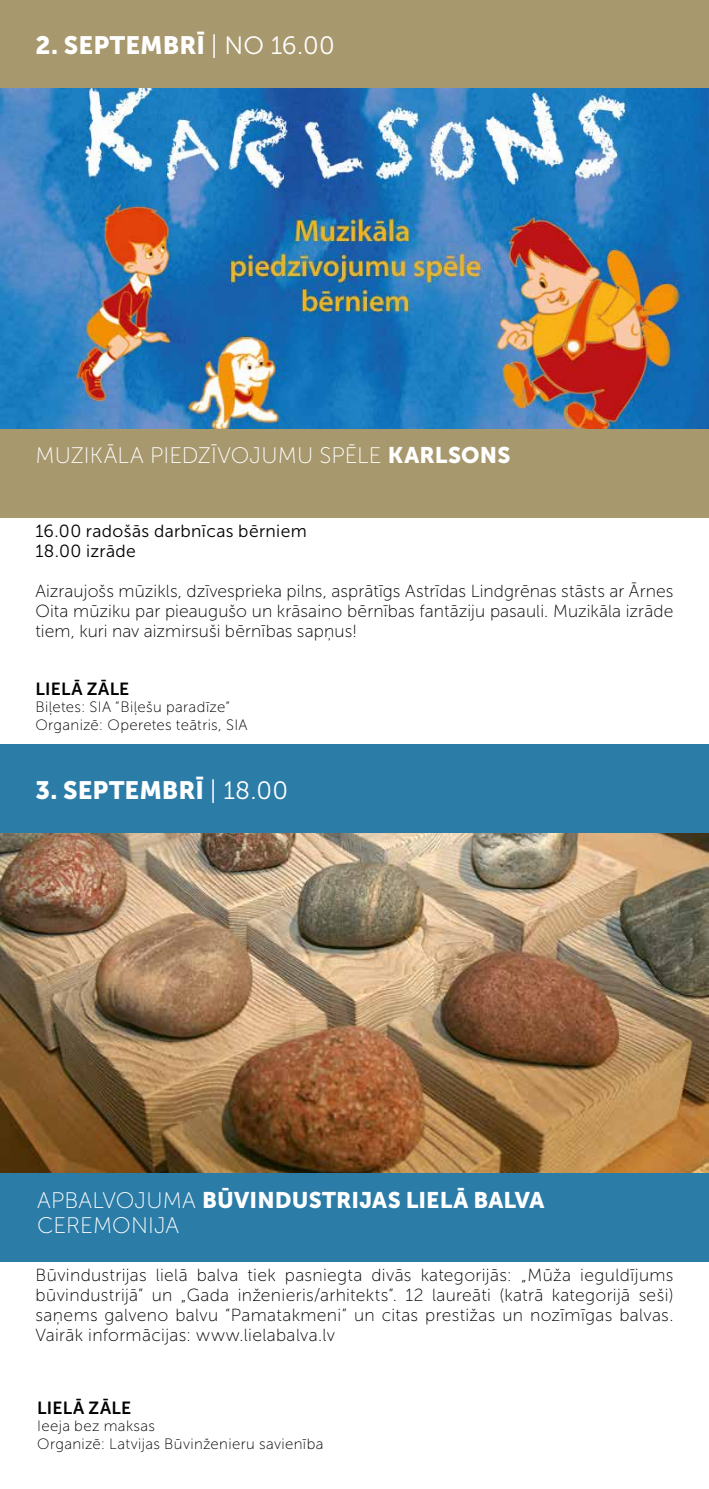
<style>
.page{position:relative;width:709px;height:1489px;background:#fff}
.page>*{position:absolute;margin:0;border:0;box-sizing:border-box;transform-origin:0 0}
.t1{font:25px "Museo Sans 900";letter-spacing:.005em;color:#fff}
.t2{font:22.5px "Museo Sans 100";letter-spacing:.005em;color:#fff}
.t3{font:22.5px "Museo Sans 900";letter-spacing:.005em;color:#fff}
.t4{font:17.5px/20px "Museo Sans 100";letter-spacing:.01em;color:#000;text-align:justify}
.t5{font:17.5px/20px "Museo Sans 300";letter-spacing:.02em;color:#000}
.t6{font:17.5px "Museo Sans 700";letter-spacing:.015em;color:#000}
.t7{font:15px/17.5px "Museo Sans 100";letter-spacing:.025em;color:#000}
.s1{font-family:"Museo Sans 300"}
.s2{font-family:"Museo Sans 900"}
.s3{font-family:"Museo Sans 100"}
</style>
<div class="page">
<div style="left:0;top:744px;width:709px;height:89px;background:#2b7ca7"></div>
<img style="left:0;top:833px;width:709px;height:340px">
<div style="left:0;top:1173px;width:709px;height:88px;background:#2b7ca7"></div>
<div style="left:0;top:0;width:709px;height:89px;background:#a8986e"></div>
<img style="left:0;top:89px;width:709px;height:340px">
<div style="left:0;top:429px;width:709px;height:88px;background:#a8986e"></div>
<h1 class="t1" style="left:35px;top:31px;width:301px">2. SEPTEMBRĪ <span class="s1">| NO 16.00</span></h1>
<p class="t2" style="left:35px;top:443px;width:476px">MUZIKĀLA PIEDZĪVOJUMU SPĒLE <span class="s2">KARLSONS</span></p>
<p class="t5" style="left:35px;top:521px;width:273px">16.00 radošās darbnīcas bērniem<br>18.00 izrāde</p>
<p class="t4" style="left:35px;top:581px;width:639px">Aizraujošs mūzikls, dzīvesprieka pilns, asprātīgs Astrīdas Lindgrēnas stāsts ar Ārnes Oita mūziku par pieaugušo un krāsaino bērnības fantāziju pasauli. Muzikāla izrāde tiem, kuri nav aizmirsuši bērnības sapņus!</p>
<p class="t6" style="left:35px;top:679px;width:95px">LIELĀ ZĀLE</p>
<p class="t7" style="left:35px;top:698px;width:214px">Biļetes: SIA “Biļešu paradīze“<br>Organizē: Operetes teātris, SIA</p>
<h1 class="t1" style="left:35px;top:775px;width:254px">3. SEPTEMBRĪ <span class="s1">| 18.00</span></h1>
<p class="t3" style="left:37px;top:1187px;width:509px"><span class="s3">APBALVOJUMA</span> BŪVINDUSTRIJAS LIELĀ BALVA</p>
<p class="t2" style="left:37px;top:1213px;width:143px">CEREMONIJA</p>
<p class="t4" style="left:35px;top:1265px;width:639px">Būvindustrijas lielā balva tiek pasniegta divās kategorijās: „Mūža ieguldījums būvindustrijā” un „Gada inženieris/arhitekts”. 12 laureāti (katrā kategorijā seši) saņems galveno balvu “Pamatakmeni” un citas prestižas un nozīmīgas balvas.<br>Vairāk informācijas: www.lielabalva.lv</p>
<p class="t6" style="left:37px;top:1397px;width:95px">LIELĀ ZĀLE</p>
<p class="t7" style="left:37px;top:1417px;width:288px">Ieeja bez maksas<br>Organizē: Latvijas Būvinženieru savienība</p>
</div>
